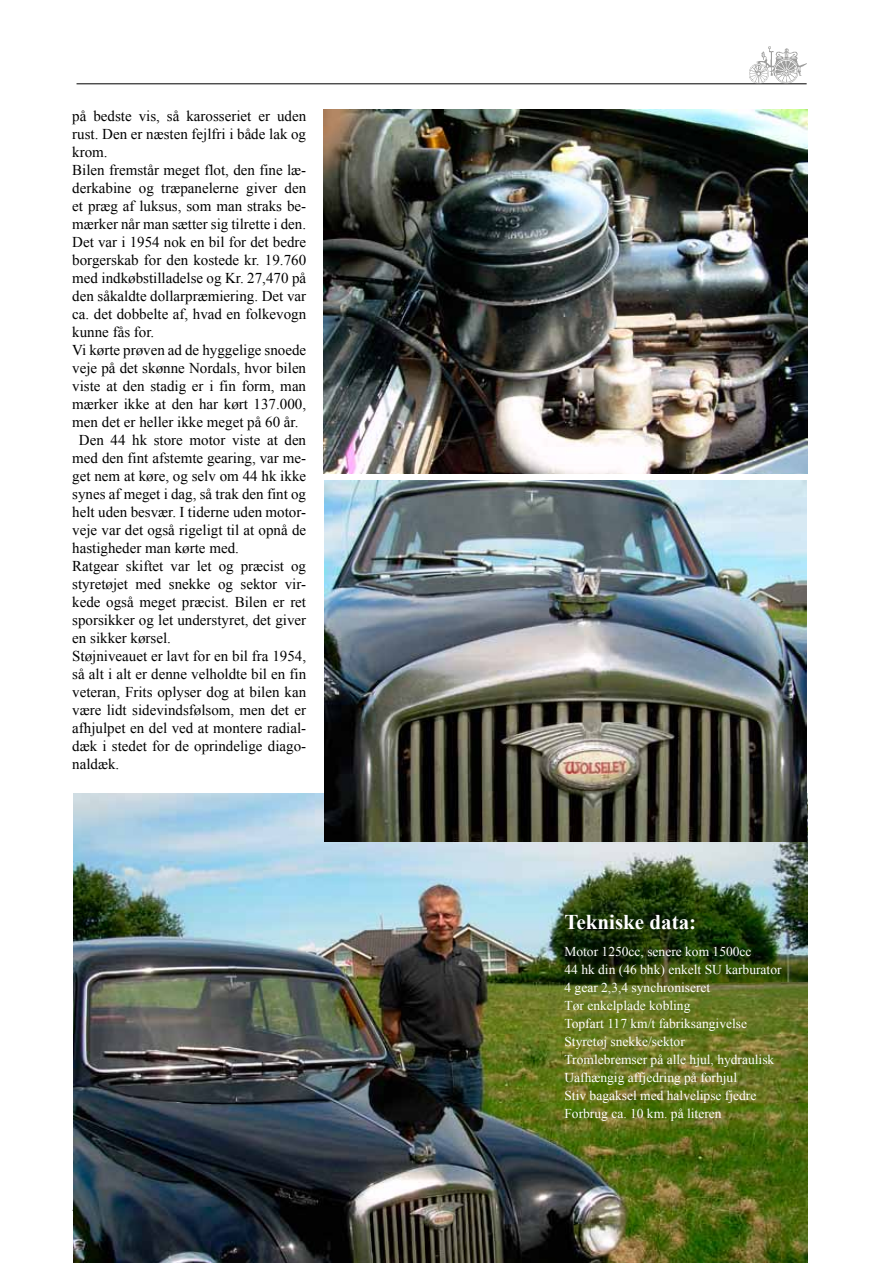
<style>
.page{position:relative;width:893px;height:1263px;background:#fff}
.page>*{position:absolute;margin:0;border:0;box-sizing:border-box;transform-origin:0 0}
.t1{font:700 21px "Times New Roman";color:#fff}
.t2{font:15px "Times New Roman";color:#000}
.t3{font:13.5px/18px "Times New Roman";color:#fff}
</style>
<div class="page">
<hr style="left:77px;top:84px;width:730px;height:1px;background:#000">
<img style="left:749px;top:46px;width:57px;height:37px">
<img style="left:323px;top:110px;width:485px;height:363px">
<img style="left:73px;top:794px;width:735px;height:469px">
<img style="left:325px;top:480px;width:481px;height:361px">
<p class="t2" style="left:72px;top:106px;width:235px">på bedste vis, så karosseriet er uden</p>
<p class="t2" style="left:72px;top:124px;width:235px">rust. Den er næsten fejlfri i både lak og</p>
<p class="t2" style="left:72px;top:142px;width:37px">krom.</p>
<p class="t2" style="left:72px;top:160px;width:235px">Bilen fremstår meget flot, den fine læ-</p>
<p class="t2" style="left:72px;top:178px;width:235px">derkabine og træpanelerne giver den</p>
<p class="t2" style="left:72px;top:196px;width:235px">et præg af luksus, som man straks be-</p>
<p class="t2" style="left:72px;top:214px;width:235px">mærker når man sætter sig tilrette i den.</p>
<p class="t2" style="left:72px;top:232px;width:235px">Det var i 1954 nok en bil for det bedre</p>
<p class="t2" style="left:72px;top:250px;width:235px">borgerskab for den kostede kr. 19.760</p>
<p class="t2" style="left:72px;top:268px;width:235px">med indkøbstilladelse og Kr. 27,470 på</p>
<p class="t2" style="left:72px;top:286px;width:235px">den såkaldte dollarpræmiering. Det var</p>
<p class="t2" style="left:72px;top:304px;width:235px">ca. det dobbelte af, hvad en folkevogn</p>
<p class="t2" style="left:72px;top:322px;width:84px">kunne fås for.</p>
<p class="t2" style="left:72px;top:340px;width:235px">Vi kørte prøven ad de hyggelige snoede</p>
<p class="t2" style="left:72px;top:358px;width:235px">veje på det skønne Nordals, hvor bilen</p>
<p class="t2" style="left:72px;top:376px;width:235px">viste at den stadig er i fin form, man</p>
<p class="t2" style="left:72px;top:394px;width:235px">mærker ikke at den har kørt 137.000,</p>
<p class="t2" style="left:72px;top:412px;width:228px">men det er heller ikke meget på 60 år.</p>
<p class="t2" style="left:79px;top:430px;width:229px">Den 44 hk store motor viste at den</p>
<p class="t2" style="left:72px;top:448px;width:235px">med den fint afstemte gearing, var me-</p>
<p class="t2" style="left:72px;top:466px;width:235px">get nem at køre, og selv om 44 hk ikke</p>
<p class="t2" style="left:72px;top:484px;width:235px">synes af meget i dag, så trak den fint og</p>
<p class="t2" style="left:72px;top:502px;width:235px">helt uden besvær. I tiderne uden motor-</p>
<p class="t2" style="left:72px;top:520px;width:235px">veje var det også rigeligt til at opnå de</p>
<p class="t2" style="left:72px;top:538px;width:168px">hastigheder man kørte med.</p>
<p class="t2" style="left:72px;top:556px;width:235px">Ratgear skiftet var let og præcist og</p>
<p class="t2" style="left:72px;top:574px;width:235px">styretøjet med snekke og sektor vir-</p>
<p class="t2" style="left:72px;top:592px;width:235px">kede også meget præcist. Bilen er ret</p>
<p class="t2" style="left:72px;top:610px;width:235px">sporsikker og let understyret, det giver</p>
<p class="t2" style="left:72px;top:628px;width:100px">en sikker kørsel.</p>
<p class="t2" style="left:72px;top:646px;width:235px">Støjniveauet er lavt for en bil fra 1954,</p>
<p class="t2" style="left:72px;top:664px;width:235px">så alt i alt er denne velholdte bil en fin</p>
<p class="t2" style="left:72px;top:682px;width:235px">veteran, Frits oplyser dog at bilen kan</p>
<p class="t2" style="left:72px;top:700px;width:235px">være lidt sidevindsfølsom, men det er</p>
<p class="t2" style="left:72px;top:718px;width:235px">afhjulpet en del ved at montere radial-</p>
<p class="t2" style="left:72px;top:736px;width:235px">dæk i stedet for de oprindelige diago-</p>
<p class="t2" style="left:72px;top:754px;width:49px">naldæk.</p>
<h1 class="t1" style="left:564px;top:907px;width:133px">Tekniske data:</h1>
<p class="t3" style="left:564px;top:942px;width:219px">Motor 1250cc, senere kom 1500cc<br>44 hk din (46 bhk) enkelt SU karburator<br>4 gear 2,3,4 synchroniseret<br>Tør enkelplade kobling<br>Topfart 117 km/t fabriksangivelse<br>Styretøj snekke/sektor<br>Tromlebremser på alle hjul, hydraulisk<br>Uafhængig affjedring på forhjul<br>Stiv bagaksel med halvelipse fjedre<br>Forbrug ca. 10 km. på literen</p>
</div>
